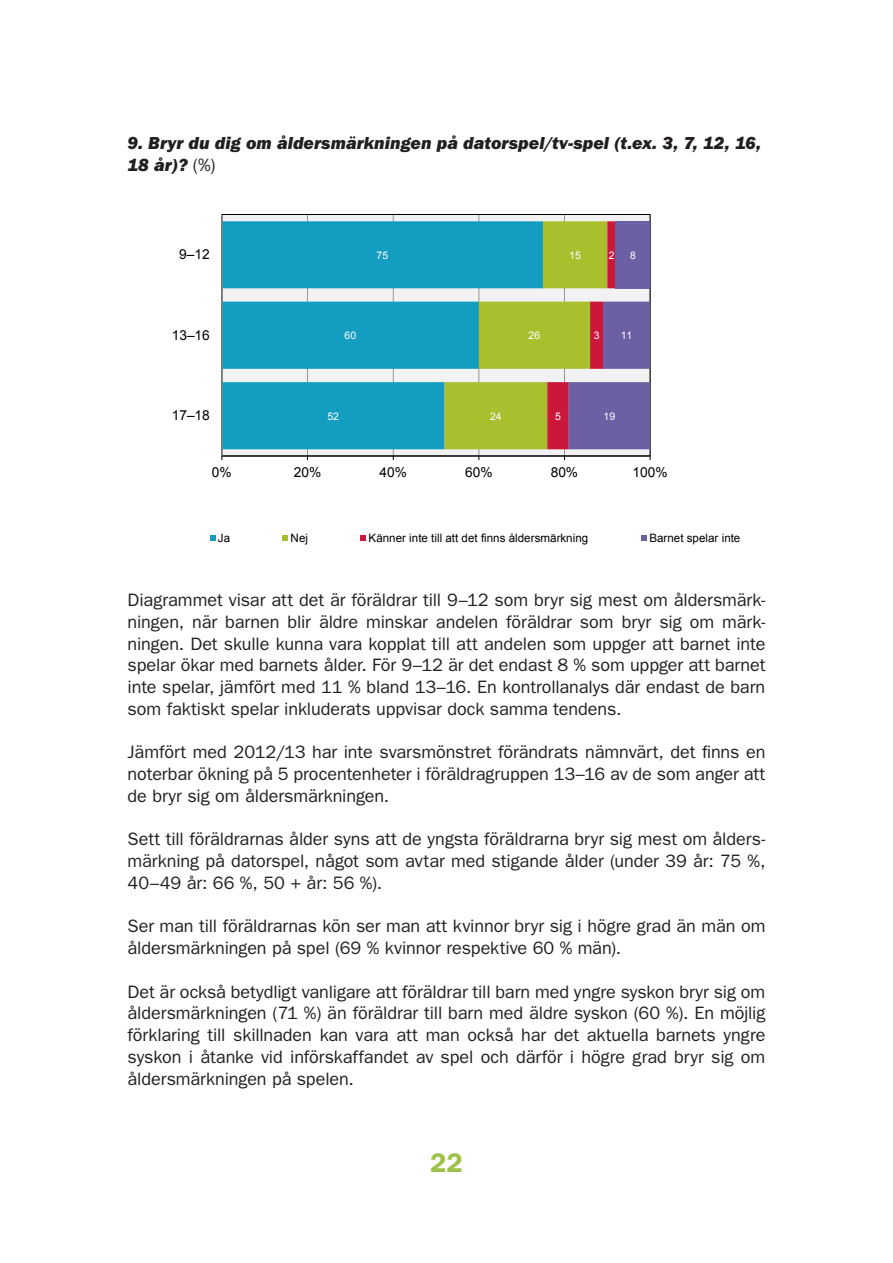
<style>
.page{position:relative;width:893px;height:1263px;background:#fff}
.page>*{position:absolute;margin:0;border:0;box-sizing:border-box;transform-origin:0 0}
.t1{font:600 27px "Franklin Gothic";color:#9dc248}
.t2{font:18px/21.8px "Franklin Gothic";letter-spacing:-.005em;color:#231f20;text-align:justify}
.Diagramrubrik{font:italic 800 18px/21.8px "Franklin Gothic";color:#231f20}
.t3{font:13.8px "Arial";color:#000}
.t4{font:11.55px "Arial";letter-spacing:.005em;color:#000}
.t5{font:10.5px "Arial";letter-spacing:.005em;color:#fff}
.s1{font-weight:400;font-style:normal}
.s2{font-style:inherit}
</style>
<div class="page">
<div style="left:222px;top:214px;width:428px;height:242px;background:#f2f2f2"></div>
<hr style="left:307px;top:214px;width:1px;height:242px;background:#969696">
<hr style="left:393px;top:214px;width:1px;height:242px;background:#969696">
<hr style="left:479px;top:214px;width:1px;height:242px;background:#969696">
<hr style="left:564px;top:214px;width:1px;height:242px;background:#969696">
<hr style="left:650px;top:214px;width:1px;height:242px;background:#969696">
<svg style="left:223px;top:221px;width:222px;height:228px;background:#2da6c5"></svg>
<svg style="left:445px;top:221px;width:205px;height:228px;background:#889d7c"></svg>
<hr style="left:222px;top:456px;width:428px;height:1px;background:#000">
<hr style="left:221px;top:215px;width:2px;height:241px;background:#868686">
<svg style="left:210px;top:535px;width:6px;height:6px"></svg>
<svg style="left:282px;top:535px;width:6px;height:6px"></svg>
<svg style="left:360px;top:535px;width:6px;height:6px"></svg>
<svg style="left:641px;top:535px;width:6px;height:6px"></svg>
<p class="Diagramrubrik" style="left:128px;top:132px;width:635px">9. Bryr du dig om åldersmärkningen på datorspel/tv-spel (t.ex. 3, 7, 12, 16,<br>18 år)? <span class="s1">(%)</span></p>
<p class="t3" style="left:179px;top:245px;width:32px">9<span class="s2">–</span>12</p>
<p class="t5" style="left:377px;top:248px;width:13px">75</p>
<p class="t5" style="left:569px;top:248px;width:13px">15</p>
<p class="t5" style="left:609px;top:248px;width:7px">2</p>
<p class="t5" style="left:630px;top:248px;width:7px">8</p>
<p class="t3" style="left:172px;top:326px;width:40px">13<span class="s2">–</span>16</p>
<p class="t5" style="left:344px;top:329px;width:13px">60</p>
<p class="t5" style="left:529px;top:329px;width:13px">26</p>
<p class="t5" style="left:594px;top:329px;width:7px">3</p>
<p class="t5" style="left:621px;top:329px;width:13px">11</p>
<p class="t3" style="left:172px;top:406px;width:40px">17<span class="s2">–</span>18</p>
<p class="t5" style="left:327px;top:409px;width:13px">52</p>
<p class="t5" style="left:490px;top:409px;width:13px">24</p>
<p class="t5" style="left:555px;top:409px;width:7px">5</p>
<p class="t5" style="left:604px;top:409px;width:13px">19</p>
<p class="t3" style="left:212px;top:463px;width:21px">0%</p>
<p class="t3" style="left:294px;top:463px;width:29px">20%</p>
<p class="t3" style="left:379px;top:463px;width:29px">40%</p>
<p class="t3" style="left:465px;top:463px;width:29px">60%</p>
<p class="t3" style="left:551px;top:463px;width:29px">80%</p>
<p class="t3" style="left:632px;top:463px;width:37px">100%</p>
<p class="t4" style="left:218px;top:530px;width:14px">Ja</p>
<p class="t4" style="left:291px;top:530px;width:19px">Nej</p>
<p class="t4" style="left:369px;top:530px;width:221px">Känner inte till att det finns åldersmärkning</p>
<p class="t4" style="left:649px;top:530px;width:93px">Barnet spelar inte</p>
<p class="t2" style="left:128px;top:589px;width:639px">Diagrammet visar att det är föräldrar till 9–12 som bryr sig mest om åldersmärk&shy;ningen, när barnen blir äldre minskar andelen föräldrar som bryr sig om märk&shy;ningen. Det skulle kunna vara kopplat till att andelen som uppger att barnet inte spelar ökar med barnets ålder. För 9–12 är det endast 8 % som uppger att barnet inte spelar, jämfört med 11 % bland 13–16. En kontrollanalys där endast de barn som faktiskt spelar inkluderats uppvisar dock samma tendens.</p>
<p class="t2" style="left:128px;top:741px;width:639px">Jämfört med 2012/13 har inte svarsmönstret förändrats nämnvärt, det finns en noterbar ökning på 5 procentenheter i föräldragruppen 13–16 av de som anger att de bryr sig om åldersmärkningen.</p>
<p class="t2" style="left:128px;top:828px;width:639px">Sett till föräldrarnas ålder syns att de yngsta föräldrarna bryr sig mest om ålders&shy;märkning på datorspel, något som avtar med stigande ålder (under 39 år: 75 %, 40–49 år: 66 %, 50 + år: 56 %).</p>
<p class="t2" style="left:128px;top:915px;width:639px">Ser man till föräldrarnas kön ser man att kvinnor bryr sig i högre grad än män om åldersmärkningen på spel (69 % kvinnor respektive 60 % män).</p>
<p class="t2" style="left:128px;top:980px;width:639px">Det är också betydligt vanligare att föräldrar till barn med yngre syskon bryr sig om åldersmärkningen (71 %) än föräldrar till barn med äldre syskon (60 %). En möjlig förklaring till skillnaden kan vara att man också har det aktuella barnets yngre syskon i åtanke vid införskaffandet av spel och därför i högre grad bryr sig om åldersmärkningen på spelen.</p>
<h1 class="t1" style="left:430px;top:1146px;width:34px">22</h1>
</div>
